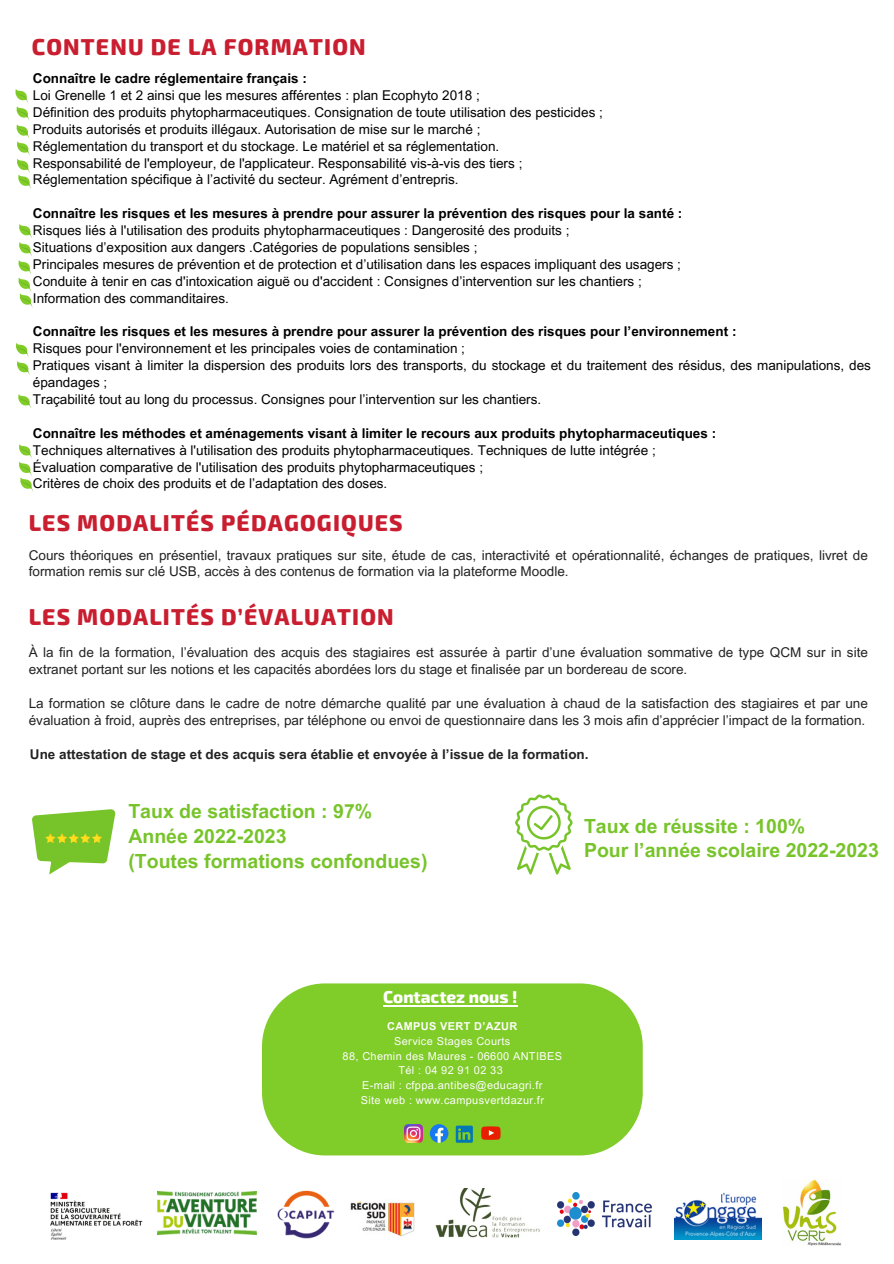
<style>
.page{position:relative;width:894px;height:1264px;background:#fff}
.page>*{position:absolute;margin:0;border:0;box-sizing:border-box;transform-origin:0 0}
.t1{font:800 22.5px "Exo 2";letter-spacing:.05em;color:#c91e30}
.t2{font:700 19.5px/24.8px "Arial MT Pro";color:#77c42a}
.t3{font:800 16.8px "Exo 2";color:#fff}
.t4{font:13.5px/16.8px "Arial MT Pro";color:#000}
.t5{font:13.5px/16.8px "Arial MT Pro";color:#222}
.t6{font:700 13.5px "Arial MT Pro";color:#222}
.t7{font:10.95px "Arial MT Pro";letter-spacing:.035em;color:#fefefe}
.t8{font:700 10.95px "Arial MT Pro";letter-spacing:.035em;color:#fefefe}
.s1{font-weight:700}
</style>
<div class="page">
<svg style="left:15px;top:89px;width:16px;height:100px"></svg>
<svg style="left:18px;top:224px;width:15px;height:84px"></svg>
<svg style="left:16px;top:343px;width:14px;height:32px"></svg>
<svg style="left:18px;top:394px;width:13px;height:14px"></svg>
<svg style="left:19px;top:444px;width:14px;height:48px"></svg>
<div style="left:262px;top:983px;width:380px;height:172px;background:#80cc28;border-radius:63px"></div>
<img style="left:404px;top:1124px;width:18px;height:18px">
<svg style="left:429px;top:1124px;width:19px;height:18px"></svg>
<svg style="left:455px;top:1125px;width:17px;height:17px"></svg>
<svg style="left:481px;top:1126px;width:19px;height:13px"></svg>
<hr style="left:383px;top:1004px;width:134px;height:2px;background:#fff">
<svg style="left:32px;top:809px;width:84px;height:65px"></svg>
<svg style="left:515px;top:794px;width:57px;height:80px"></svg>
<img style="left:277px;top:1190px;width:57px;height:49px">
<img style="left:435px;top:1188px;width:105px;height:50px">
<img style="left:157px;top:1191px;width:99px;height:43px">
<img style="left:557px;top:1192px;width:94px;height:43px">
<img style="left:782px;top:1179px;width:59px;height:66px">
<img style="left:350px;top:1201px;width:65px;height:36px">
<img style="left:674px;top:1192px;width:87px;height:47px">
<img style="left:50px;top:1192px;width:93px;height:48px">
<p class="t1" style="left:32px;top:32px;width:335px">CONTENU DE LA FORMATION</p>
<h5 class="t4" style="left:33px;top:72px;width:571px"><span class="s1">Connaître le cadre réglementaire français :<br></span>Loi Grenelle 1 et 2 ainsi que les mesures afférentes : plan Ecophyto 2018 ;<br>Définition des produits phytopharmaceutiques. Consignation de toute utilisation des pesticides ; Produits autorisés et produits illégaux. Autorisation de mise sur le marché ;<br>Réglementation du transport et du stockage. Le matériel et sa réglementation.<br>Responsabilité de l'employeur, de l'applicateur. Responsabilité vis-à-vis des tiers ; Réglementation spécifique à l’activité du secteur. Agrément d’entrepris.</h5>
<h5 class="t4" style="left:33px;top:207px;width:650px"><span class="s1">Connaître les risques et les mesures à prendre pour assurer la prévention des risques pour la santé :<br></span>Risques liés à l'utilisation des produits phytopharmaceutiques : Dangerosité des produits ;<br>Situations d’exposition aux dangers .Catégories de populations sensibles ;<br>Principales mesures de prévention et de protection et d’utilisation dans les espaces impliquant des usagers ; Conduite à tenir en cas d'intoxication aiguë ou d'accident : Consignes d’intervention sur les chantiers ; Information des commanditaires.</h5>
<h5 class="t4" style="left:33px;top:325px;width:839px"><span class="s1">Connaître les risques et les mesures à prendre pour assurer la prévention des risques pour l’environnement :<br></span>Risques pour l'environnement et les principales voies de contamination ;<br>Pratiques visant à limiter la dispersion des produits lors des transports, du stockage et du traitement des résidus, des manipulations, des épandages ;<br>Traçabilité tout au long du processus. Consignes pour l’intervention sur les chantiers.</h5>
<h5 class="t4" style="left:33px;top:426px;width:684px"><span class="s1">Connaître les méthodes et aménagements visant à limiter le recours aux produits phytopharmaceutiques :<br></span>Techniques alternatives à l'utilisation des produits phytopharmaceutiques. Techniques de lutte intégrée ; Évaluation comparative de l'utilisation des produits phytopharmaceutiques ;<br>Critères de choix des produits et de l’adaptation des doses.</h5>
<p class="t1" style="left:29px;top:508px;width:375px">LES MODALITÉS PÉDAGOGIQUES</p>
<p class="t5" style="left:29px;top:548px;width:840px">Cours théoriques en présentiel, travaux pratiques sur site, étude de cas, interactivité et opérationnalité, échanges de pratiques, livret de formation remis sur clé USB, accès à des contenus de formation via la plateforme Moodle.</p>
<p class="t1" style="left:29px;top:601px;width:366px">LES MODALITÉS D’ÉVALUATION</p>
<p class="t5" style="left:29px;top:646px;width:840px">À la fin de la formation, l’évaluation des acquis des stagiaires est assurée à partir d’une évaluation sommative de type QCM sur in site extranet portant sur les notions et les capacités abordées lors du stage et finalisée par un bordereau de score.</p>
<p class="t5" style="left:29px;top:696px;width:840px">La formation se clôture dans le cadre de notre démarche qualité par une évaluation à chaud de la satisfaction des stagiaires et par une évaluation à froid, auprès des entreprises, par téléphone ou envoi de questionnaire dans les 3 mois afin d’apprécier l’impact de la formation.</p>
<p class="t6" style="left:30px;top:749px;width:560px">Une attestation de stage et des acquis sera établie et envoyée à l’issue de la formation.</p>
<p class="t2" style="left:128px;top:801px;width:300px">Taux de satisfaction : 97%<br>Année 2022-2023<br>(Toutes formations confondues)</p>
<p class="t2" style="left:584px;top:815px;width:296px">Taux de réussite : 100%<br>Pour l’année scolaire 2022-2023</p>
<p class="t3" style="left:383px;top:986px;width:136px">Contactez nous !</p>
<p class="t8" style="left:387px;top:1021px;width:132px">CAMPUS VERT D’AZUR</p>
<p class="t7" style="left:394px;top:1036px;width:118px">Service Stages Courts</p>
<p class="t7" style="left:342px;top:1051px;width:221px">88, Chemin des Maures - 06600 ANTIBES</p>
<p class="t7" style="left:398px;top:1066px;width:106px">Tél : 04 92 91 02 33</p>
<p class="t7" style="left:362px;top:1081px;width:182px">E-mail : cfppa.antibes@educagri.fr</p>
<p class="t7" style="left:360px;top:1096px;width:185px">Site web : www.campusvertdazur.fr</p>
</div>
